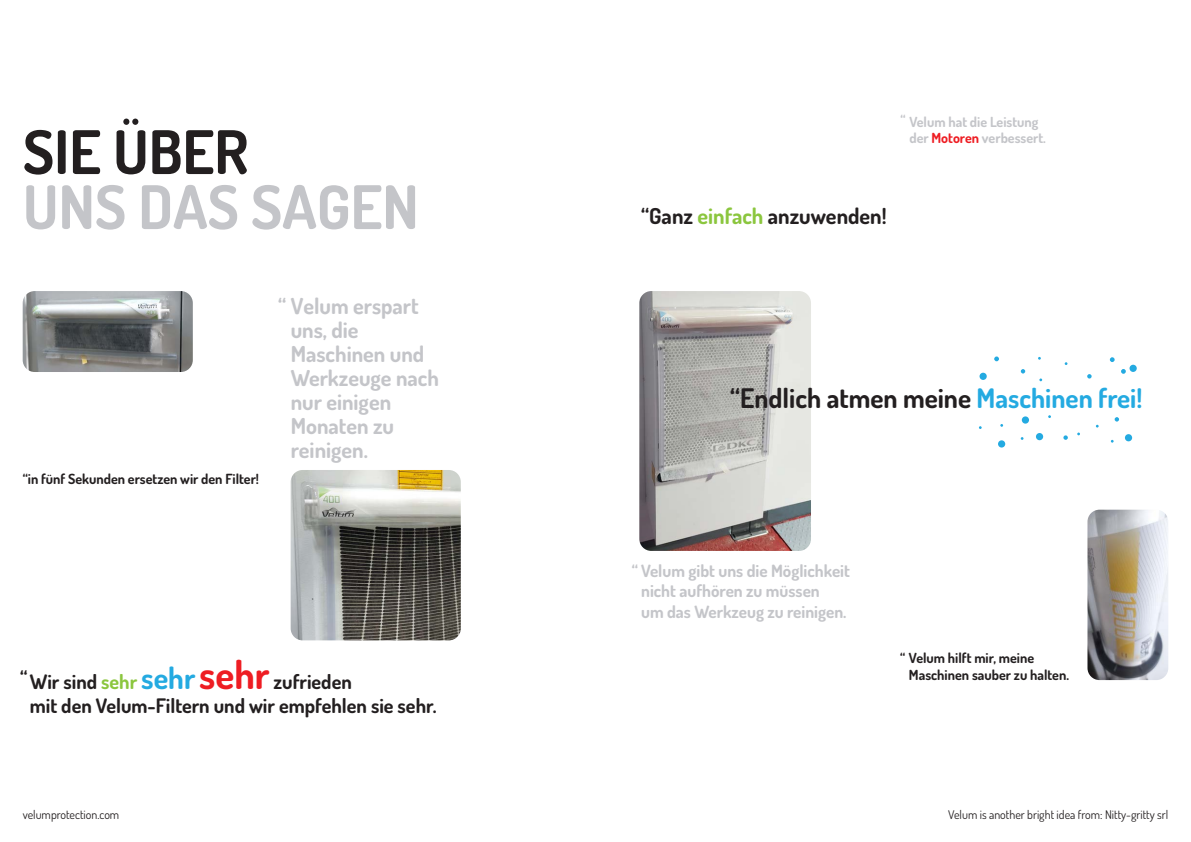
<style>
.page{position:relative;width:1191px;height:842px;background:#fff}
.page>*{position:absolute;margin:0;border:0;box-sizing:border-box;transform-origin:0 0}
.t1{font:700 60px/55px "Dosis";color:#c4c5c9}
.t2{font:700 27px "Dosis";color:#231f20}
.t3{font:700 22px/24px "Dosis";color:#c4c5c9}
.t4{font:700 22px "Dosis";color:#231f20}
.t5{font:700 20px "Dosis";color:#231f20}
.t6{font:700 17px "Dosis";color:#c4c5c9}
.t7{font:700 14px "Dosis";color:#231f20}
.t8{font:700 14px "Dosis";color:#c4c5c9}
.t9{font:12px "Dosis";color:#231f20}
.s1{color:#231f20}
.s2{color:#8bc63e}
.s3{font-size:30px;color:#24aae1}
.s4{font-size:39px;color:#ee1d23}
.s5{color:#ee1d23}
.s6{color:#24aae1}
</style>
<div class="page">
<img style="left:639px;top:291px;width:172px;height:260px">
<img style="left:1087px;top:510px;width:81px;height:170px">
<img style="left:23px;top:291px;width:170px;height:81px">
<svg style="left:1109px;top:357px;width:5px;height:5px"></svg>
<svg style="left:1121px;top:369px;width:4px;height:5px"></svg>
<div style="left:1129px;top:365px;width:7px;height:7px;background:#24aae1;border-radius:50%"></div>
<svg style="left:1114px;top:417px;width:5px;height:5px"></svg>
<div style="left:979px;top:373px;width:7px;height:7px;background:#24aae1;border-radius:50%"></div>
<svg style="left:994px;top:356px;width:5px;height:5px"></svg>
<svg style="left:1063px;top:435px;width:4px;height:5px"></svg>
<div style="left:1036px;top:433px;width:7px;height:7px;background:#24aae1;border-radius:50%"></div>
<div style="left:998px;top:440px;width:7px;height:7px;background:#24aae1;border-radius:50%"></div>
<svg style="left:1020px;top:369px;width:5px;height:4px"></svg>
<svg style="left:1087px;top:374px;width:4px;height:4px"></svg>
<svg style="left:1021px;top:416px;width:8px;height:8px"></svg>
<div style="left:1124px;top:434px;width:8px;height:7px;background:#24aae1;border-radius:50%"></div>
<img style="left:291px;top:470px;width:170px;height:170px">
<p class="t1" style="left:23px;top:122px;width:397px"><span class="s1">SIE ÜBER<br></span>UNS DAS SAGEN</p>
<p class="t7" style="left:23px;top:470px;width:238px">“in fünf Sekunden ersetzen wir den Filter!</p>
<p class="t3" style="left:291px;top:293px;width:150px;text-indent:-12px">“ Velum erspart uns, die<br>Maschinen und<br>Werkzeuge nach nur einigen<br>Monaten zu reinigen.</p>
<p class="t5" style="left:30px;top:668px;width:323px">Wir sind <span class="s2">sehr</span> <span class="s3">sehr</span><span class="s4">sehr</span> zufrieden</p>
<p class="t5" style="left:30px;top:692px;width:408px">mit den Velum-Filtern und wir empfehlen sie sehr.</p>
<p class="t5" style="left:20px;top:664px;width:9px">“</p>
<p class="t8" style="left:900px;top:110px;width:7px">“</p>
<p class="t8" style="left:909px;top:112px;width:131px">Velum hat die Leistung</p>
<p class="t8" style="left:909px;top:129px;width:138px">der <span class="s5">Motoren</span> verbessert.</p>
<p class="t4" style="left:641px;top:201px;width:247px">“Ganz <span class="s2">einfach</span> anzuwenden!</p>
<p class="t2" style="left:730px;top:380px;width:414px">“Endlich atmen meine <span class="s6">Maschinen frei!</span></p>
<p class="t6" style="left:632px;top:559px;width:220px">“ Velum gibt uns die Möglichkeit</p>
<p class="t6" style="left:641px;top:579px;width:180px">nicht aufhören zu müssen</p>
<p class="t6" style="left:641px;top:600px;width:207px">um das Werkzeug zu reinigen.</p>
<p class="t7" style="left:900px;top:648px;width:136px">“ Velum hilft mir, meine</p>
<p class="t7" style="left:909px;top:665px;width:162px">Maschinen sauber zu halten.</p>
<p class="t9" style="left:23px;top:807px;width:98px">velumprotection.com</p>
<p class="t9" style="left:948px;top:807px;width:221px">Velum is another bright idea from: Nitty-gritty srl</p>
</div>
